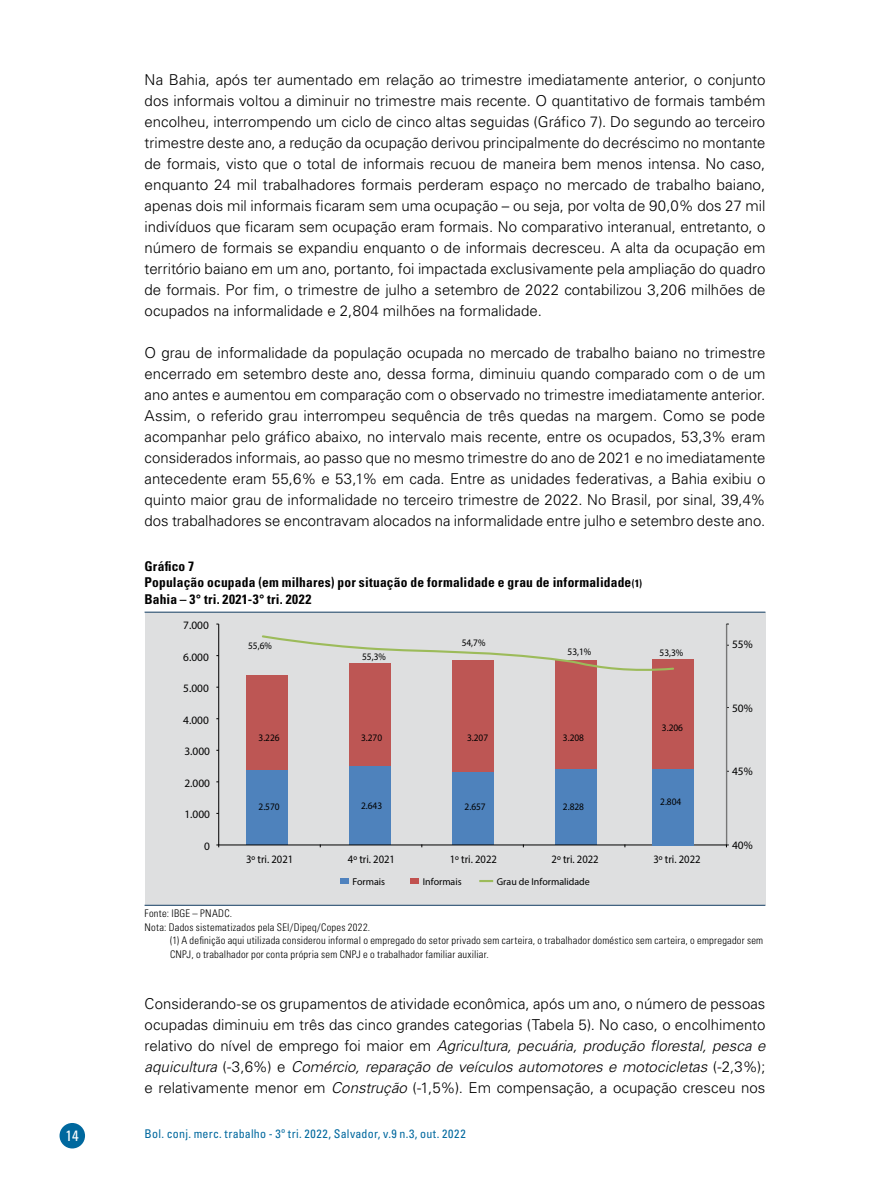
<style>
.page{position:relative;width:893px;height:1191px;background:#fff}
.page>*{position:absolute;margin:0;border:0;box-sizing:border-box;transform-origin:0 0}
.t1{font:300 15px/21px "Univers LT Std";color:#000;text-align:justify}
.t2{font:condensed 15px "Univers LT Std";color:#fff}
.t3{font:700 condensed 13.5px/16.2px "Univers LT Std";letter-spacing:.015em;color:#000}
.t4{font:condensed 12px "Univers LT Std";letter-spacing:.02em;color:#00689e}
.t5{font:condensed 11.4px "Univers LT Std";color:#010101;scale:.94 1}
.t6{font:condensed 11.4px "Univers LT Std";color:#010101}
.t7{font:300 condensed 10.5px "Univers LT Std";letter-spacing:.02em;color:#000}
.t8{font:condensed 9.9px "Univers LT Std";color:#010101;scale:.94 1}
.t9{font:condensed 9.9px "Univers LT Std";color:#010101}
.t10{font:condensed 9.9px "Univers LT Std";color:#000;scale:.94 1}
.s1{font-size:10.5px}
.s2{font-style:italic}
</style>
<div class="page">
<div style="left:60px;top:1123px;width:25px;height:25px;background:#00689e;border-radius:50%"></div>
<div style="left:145px;top:612px;width:620px;height:293px;background:#dedfe0"></div>
<hr style="left:145px;top:904px;width:620px;height:2px;background:#2a5071">
<hr style="left:145px;top:611px;width:620px;height:2px;background:#2a5071">
<div style="left:652px;top:659px;width:41px;height:110px;background:#bd5654"></div>
<div style="left:555px;top:768px;width:41px;height:77px;background:#4e82bc"></div>
<div style="left:452px;top:771px;width:41px;height:74px;background:#4e82bc"></div>
<div style="left:247px;top:769px;width:41px;height:76px;background:#4e82bc"></div>
<div style="left:555px;top:660px;width:41px;height:108px;background:#bd5654"></div>
<div style="left:452px;top:660px;width:41px;height:111px;background:#bd5654"></div>
<div style="left:349px;top:663px;width:41px;height:105px;background:#bd5654"></div>
<div style="left:247px;top:675px;width:41px;height:94px;background:#bd5654"></div>
<svg style="left:262px;top:635px;width:412px;height:37px"></svg>
<div style="left:410px;top:878px;width:9px;height:5px;background:#c1514f"></div>
<svg style="left:479px;top:880px;width:14px;height:2px"></svg>
<div style="left:340px;top:878px;width:9px;height:5px;background:#4f82be"></div>
<hr style="left:218px;top:624px;width:1px;height:221px;background:#000">
<hr style="left:726px;top:624px;width:1px;height:220px;background:#868686">
<div style="left:349px;top:766px;width:41px;height:78px;background:#4e82bc"></div>
<hr style="left:219px;top:844px;width:507px;height:1px;background:#000">
<div style="left:652px;top:769px;width:41px;height:76px;background:#4e82bc"></div>
<p class="t1" style="left:145px;top:69px;width:622px">Na Bahia, após ter aumentado em relação ao trimestre imediatamente anterior, o conjunto dos informais voltou a diminuir no trimestre mais recente. O quantitativo de formais também encolheu, interrompendo um ciclo de cinco altas seguidas (Gráfico 7). Do segundo ao terceiro trimestre deste ano, a redução da ocupação derivou principalmente do decréscimo no montante de formais, visto que o total de informais recuou de maneira bem menos intensa. No caso, enquanto 24 mil trabalhadores formais perderam espaço no mercado de trabalho baiano, apenas dois mil informais ficaram sem uma ocupação – ou seja, por volta de 90,0% dos 27 mil indivíduos que ficaram sem ocupação eram formais. No comparativo interanual, entretanto, o número de formais se expandiu enquanto o de informais decresceu. A alta da ocupação em território baiano em um ano, portanto, foi impactada exclusivamente pela ampliação do quadro de formais. Por fim, o trimestre de julho a setembro de 2022 contabilizou 3,206 milhões de ocupados na informalidade e 2,804 milhões na formalidade.</p>
<p class="t1" style="left:145px;top:342px;width:622px">O grau de informalidade da população ocupada no mercado de trabalho baiano no trimestre encerrado em setembro deste ano, dessa forma, diminuiu quando comparado com o de um ano antes e aumentou em comparação com o observado no trimestre imediatamente anterior.<br>Assim, o referido grau interrompeu sequência de três quedas na margem. Como se pode acompanhar pelo gráfico abaixo, no intervalo mais recente, entre os ocupados, 53,3% eram considerados informais, ao passo que no mesmo trimestre do ano de 2021 e no imediatamente antecedente eram 55,6% e 53,1% em cada. Entre as unidades federativas, a Bahia exibiu o quinto maior grau de informalidade no terceiro trimestre de 2022. No Brasil, por sinal, 39,4% dos trabalhadores se encontravam alocados na informalidade entre julho e setembro deste ano.</p>
<p class="t3" style="left:145px;top:558px;width:499px">Gráfico 7<br>População ocupada (em milhares) por situação de formalidade e grau de informalidade<span class="s1">(1)<br></span>Bahia – 3° tri. 2021-3° tri. 2022</p>
<p class="t10" style="left:248px;top:639px;width:27px">55,6%</p>
<p class="t10" style="left:362px;top:651px;width:27px">55,3%</p>
<p class="t6" style="left:183px;top:618px;width:27px">7.000</p>
<p class="t6" style="left:183px;top:650px;width:27px">6.000</p>
<p class="t6" style="left:183px;top:681px;width:27px">5.000</p>
<p class="t6" style="left:183px;top:713px;width:27px">4.000</p>
<p class="t6" style="left:184px;top:744px;width:27px">3.000</p>
<p class="t10" style="left:462px;top:636px;width:27px">54,7%</p>
<p class="t6" style="left:732px;top:637px;width:22px">55%</p>
<p class="t10" style="left:567px;top:646px;width:27px">53,1%</p>
<p class="t8" style="left:660px;top:646px;width:27px">53,3%</p>
<p class="t6" style="left:732px;top:701px;width:22px">50%</p>
<p class="t8" style="left:662px;top:721px;width:24px">3.206</p>
<p class="t8" style="left:259px;top:731px;width:24px">3.226</p>
<p class="t8" style="left:361px;top:731px;width:24px">3.270</p>
<p class="t8" style="left:467px;top:731px;width:24px">3.207</p>
<p class="t8" style="left:563px;top:731px;width:24px">3.208</p>
<p class="t6" style="left:184px;top:776px;width:27px">2.000</p>
<p class="t6" style="left:184px;top:807px;width:27px">1.000</p>
<p class="t6" style="left:204px;top:838px;width:7px">0</p>
<p class="t8" style="left:259px;top:800px;width:24px">2.570</p>
<p class="t8" style="left:361px;top:799px;width:24px">2.643</p>
<p class="t8" style="left:465px;top:800px;width:24px">2.657</p>
<p class="t8" style="left:563px;top:800px;width:24px">2.828</p>
<p class="t8" style="left:660px;top:795px;width:24px">2.804</p>
<p class="t5" style="left:246px;top:852px;width:52px">3º tri. 2021</p>
<p class="t5" style="left:348px;top:852px;width:52px">4º tri. 2021</p>
<p class="t5" style="left:450px;top:852px;width:52px">1º tri. 2022</p>
<p class="t5" style="left:552px;top:852px;width:52px">2º tri. 2022</p>
<p class="t5" style="left:653px;top:852px;width:52px">3º tri. 2022</p>
<p class="t9" style="left:352px;top:875px;width:34px">Formais</p>
<p class="t9" style="left:423px;top:875px;width:40px">Informais</p>
<p class="t9" style="left:497px;top:875px;width:94px">Grau de Informalidade</p>
<p class="t6" style="left:732px;top:764px;width:22px">45%</p>
<p class="t6" style="left:732px;top:838px;width:22px">40%</p>
<p class="t7" style="left:145px;top:907px;width:89px">Fonte: IBGE – PNADC.</p>
<p class="t7" style="left:145px;top:920px;width:227px">Nota: Dados sistematizados pela SEI/Dipeq/Copes 2022.</p>
<p class="t7" style="left:170px;top:934px;width:595px">(1) A definição aqui utilizada considerou informal o empregado do setor privado sem carteira, o trabalhador doméstico sem carteira, o empregador sem</p>
<p class="t7" style="left:170px;top:947px;width:320px">CNPJ, o trabalhador por conta própria sem CNPJ e o trabalhador familiar auxiliar.</p>
<p class="t1" style="left:145px;top:993px;width:622px">Considerando-se os grupamentos de atividade econômica, após um ano, o número de pessoas ocupadas diminuiu em três das cinco grandes categorias (Tabela 5). No caso, o encolhimento relativo do nível de emprego foi maior em <span class="s2">Agricultura, pecuária, produção florestal, pesca e aquicultura</span> (-3,6%) e <span class="s2">Comércio, reparação de veículos automotores e motocicletas</span> (-2,3%); e relativamente menor em <span class="s2">Construção</span> (-1,5%). Em compensação, a ocupação cresceu nos</p>
<p class="t2" style="left:66px;top:1126px;width:15px">14</p>
<p class="t4" style="left:145px;top:1126px;width:323px">Bol. conj. merc. trabalho - 3º tri. 2022, Salvador, v.9 n.3, out. 2022</p>
</div>
